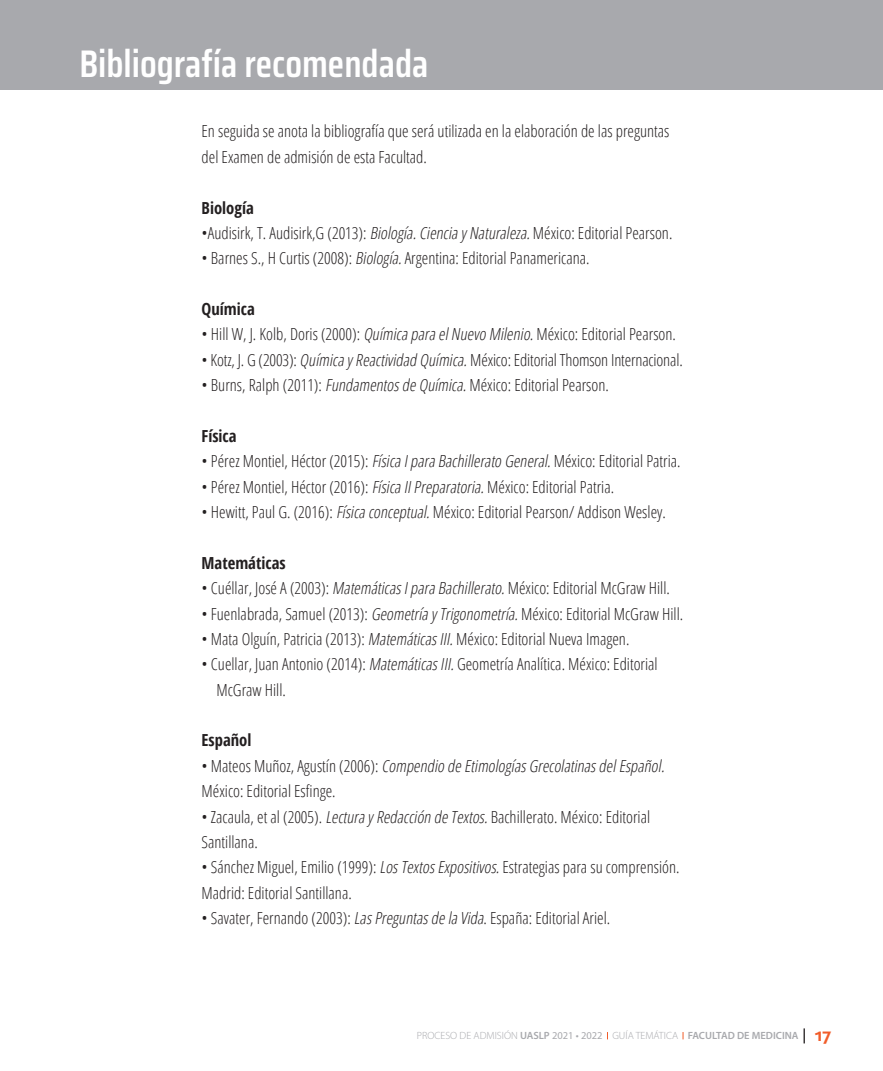
<style>
.page{position:relative;width:883px;height:1071px;background:#fff}
.page>*{position:absolute;margin:0;border:0;box-sizing:border-box;transform-origin:0 0}
.t1{font:600 38.5px "Saira Condensed";color:#fff}
.t2{font:300 condensed 16.62px/25.4px "Open Sans";color:#231f20}
.t3{font:700 condensed 16.62px "Open Sans";color:#231f20}
.t4{font:300 10.5px "Myriad Pro";color:#a8a9ad}
.s1{font-style:italic}
.s2{font-weight:600}
.s3{font-weight:400}
.s4{font-family:"Daxline Pro";font-weight:700;font-size:17.5px;color:#f15d2a}
</style>
<div class="page">
<svg style="left:803px;top:1028px;width:2px;height:15px"></svg>
<div style="left:0;top:0;width:883px;height:89px;background:#a8a9ad"></div>
<h1 class="t1" style="left:79px;top:34px;width:350px">Bibliografía recomendada</h1>
<p class="t2" style="left:202px;top:118px;width:469px">En seguida se anota la bibliografía que será utilizada en la elaboración de las preguntas del Examen de admisión de esta Facultad.</p>
<p class="t3" style="left:202px;top:196px;width:54px">Biología</p>
<p class="t2" style="left:202px;top:220px;width:472px">•Audisirk, T. Audisirk,G (2013): <span class="s1">Biología.Cienciay Naturaleza.</span>México: Editorial Pearson.</p>
<p class="t2" style="left:202px;top:245px;width:389px">• Barnes S., H Curtis (2008): <span class="s1">Biología.</span>Argentina: Editorial Panamericana.</p>
<p class="t3" style="left:202px;top:297px;width:55px">Química</p>
<p class="t2" style="left:202px;top:321px;width:476px">• Hill W, J. Kolb, Doris (2000): <span class="s1">QuímicaparaelNuevoMilenio.</span>México: Editorial Pearson.</p>
<p class="t2" style="left:202px;top:347px;width:483px">• Kotz, J. G (2003): <span class="s1">Químicay Reactividad Química.</span>México: Editorial Thomson Internacional.</p>
<p class="t2" style="left:202px;top:372px;width:409px">• Burns, Ralph (2011): <span class="s1">FundamentosdeQuímica.</span>México: Editorial Pearson.</p>
<p class="t3" style="left:202px;top:424px;width:36px">Física</p>
<p class="t2" style="left:202px;top:448px;width:481px">• Pérez Montiel, Héctor (2015): <span class="s1">FísicaIparaBachilleratoGeneral.</span>México: Editorial Patria.</p>
<p class="t2" style="left:202px;top:473px;width:414px">• Pérez Montiel, Héctor (2016): <span class="s1">FísicaIIPreparatoria.</span>México: Editorial Patria.</p>
<p class="t2" style="left:202px;top:499px;width:466px">• Hewitt, Paul G. (2016): <span class="s1">Físicaconceptual.</span>México: Editorial Pearson/ Addison Wesley.</p>
<p class="t3" style="left:202px;top:551px;width:86px">Matemáticas</p>
<p class="t2" style="left:202px;top:575px;width:470px">• Cuéllar, José A (2003): <span class="s1">MatemáticasIparaBachillerato.</span>México: Editorial McGraw Hill.</p>
<p class="t2" style="left:202px;top:600px;width:483px">• Fuenlabrada, Samuel (2013): <span class="s1">Geometríay Trigonometría.</span>México: Editorial McGraw Hill.</p>
<p class="t2" style="left:202px;top:626px;width:429px">• Mata Olguín, Patricia (2013): <span class="s1">MatemáticasIII.</span>México: Editorial Nueva Imagen.</p>
<p class="t2" style="left:216px;top:651px;width:443px;text-indent:-15px">• Cuellar, Juan Antonio (2014): <span class="s1">MatemáticasIII.</span>Geometría Analítica. México: Editorial<br>McGraw Hill.</p>
<p class="t3" style="left:202px;top:729px;width:51px">Español</p>
<p class="t2" style="left:202px;top:753px;width:468px">• M a t e o s M u ñ o z , Ag u s t í n ( 2 0 0 6 ) : <span class="s1">CompendiodeEtimologíasGrecolatinasdelEspañol.<br></span>México: Editorial Esfinge.</p>
<p class="t2" style="left:202px;top:803px;width:450px">• Zacaula, et al (2005). <span class="s1">Lecturay Redacción deTextos.</span>Bachillerato. México: Editorial<br>Santillana.</p>
<p class="t2" style="left:202px;top:854px;width:479px">• Sánchez Miguel, Emilio (1999): <span class="s1">LosTextosExpositivos.</span>Estrategias para su comprensión.<br>Madrid: Editorial Santillana.</p>
<p class="t2" style="left:202px;top:905px;width:410px">• Savater, Fernando (2003): <span class="s1">LasPreguntasdelaVida</span>. España: Editorial Ariel.</p>
<p class="t4" style="left:417px;top:1030px;width:416px">PROCESO DE ADMISIÓN <span class="s2">UASLP</span> <span class="s3">2021 • 2022</span> GUÍA TEMÁTICA <span class="s2">FACULTAD DE MEDICINA</span> <span class="s4">17</span></p>
</div>
